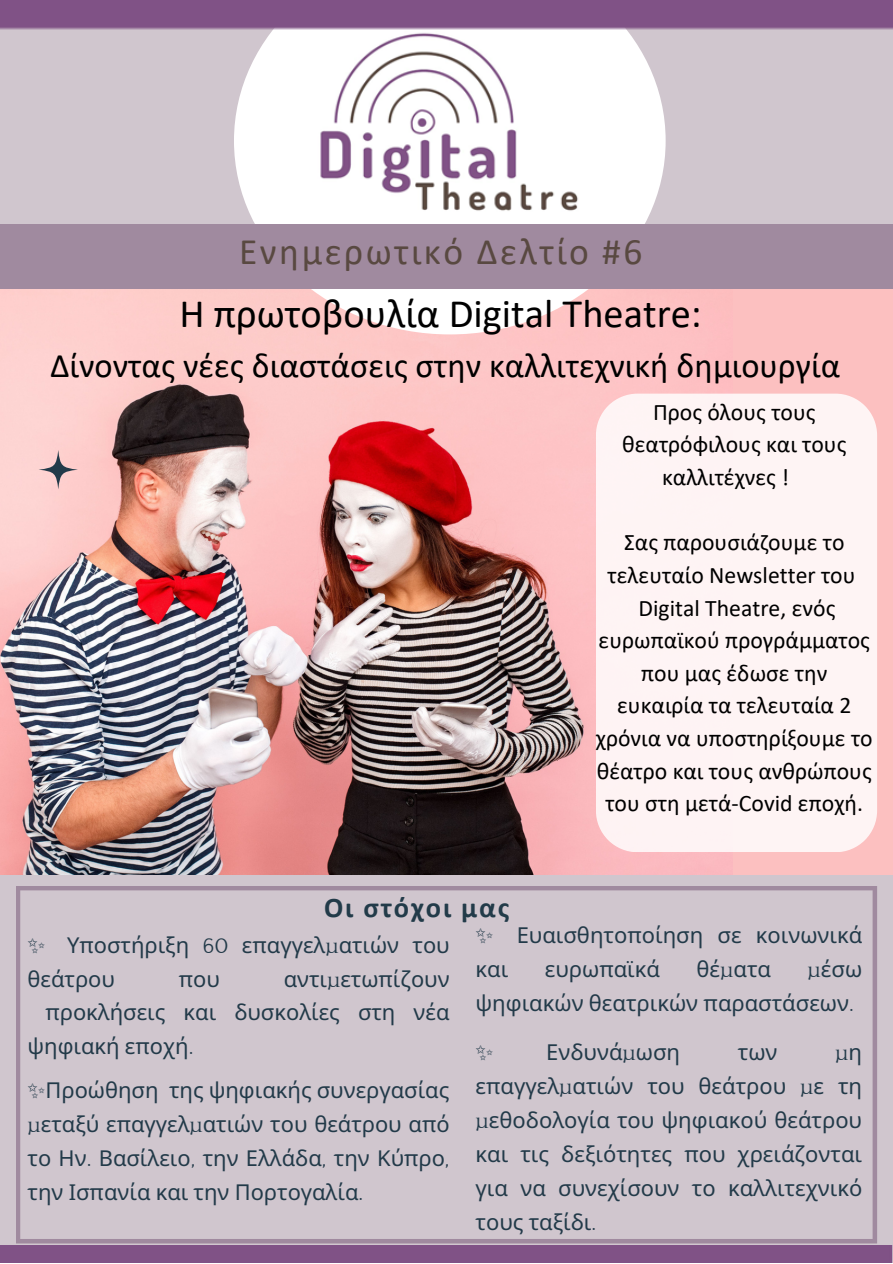
<style>
.page{position:relative;width:893px;height:1264px;background:#fff}
.page>*{position:absolute;margin:0;border:0;box-sizing:border-box;transform-origin:0 0}
.t1{font:40.5px "Calibri";color:#000}
.t2{font:37.5px "Calibri";letter-spacing:.065em;color:#594941}
.t3{font:34.5px "Calibri";color:#000}
.t4{font:700 28.5px "Calibri";letter-spacing:.065em;color:#223b49}
.t5{font:23.7px/32.5px "Calibri";color:#000;text-align:center}
.t6{font:21.9px/34px "Noto Sans";color:#223a49}
.t7{font:21.9px "Free Serif";color:#223a49}
.s1{font-family:"Free Serif"}
.s2{font-family:"Quattrocento"}
</style>
<div class="page">
<div style="left:0;top:0;width:892px;height:1262px;background:#d0c6ce"></div>
<div style="left:732px;top:285px;width:160px;height:589px;background:#fcc0c0"></div>
<img style="left:0;top:288px;width:732px;height:586px">
<svg style="left:234px;top:30px;width:431px;height:304px;fill:#fff"></svg>
<img style="left:277px;top:30px;width:336px;height:194px">
<img style="left:0;top:0;width:892px;height:30px">
<div style="left:596px;top:393px;width:281px;height:458px;background:#fef4f4"></div>
<div style="left:0;top:224px;width:892px;height:64px;background:#a08a9f"></div>
<svg style="left:16px;top:886px;width:861px;height:356px"></svg>
<svg style="left:39px;top:450px;width:39px;height:39px"></svg>
<p class="t2" style="left:239px;top:236px;width:404px">Ενημερωτικό Δελτίο #6</p>
<p class="t1" style="left:179px;top:297px;width:523px">Η πρωτοβουλία Digital Theatre:</p>
<p class="t3" style="left:50px;top:351px;width:791px">Δίνοντας νέες διαστάσεις στην καλλιτεχνική δημιουργία</p>
<p class="t5" style="left:653px;top:397px;width:164px">Προς όλους τους</p>
<p class="t5" style="left:622px;top:430px;width:226px">θεατρόφιλους και τους</p>
<p class="t5" style="left:662px;top:463px;width:128px">καλλιτέχνες !</p>
<p class="t5" style="left:596px;top:528px;width:278px">Σας παρουσιάζουμε το τελευταίο Newsletter του<br>Digital Theatre, ενός ευρωπαϊκού προγράμματος που μας έδωσε την ευκαιρία τα τελευταία 2 χρόνια να υποστηρίξουμε το θέατρο και τους ανθρώπους του στη μετά-Covid εποχή.</p>
<p class="t4" style="left:324px;top:895px;width:187px">Οι στόχοι μας</p>
<p class="t6" style="left:475px;top:917px;width:388px"><span class="s1">✨</span> Ευαισθητοποίηση σε κοινωνικά και</p>
<p class="t6" style="left:28px;top:927px;width:423px"><span class="s1">✨</span> Υποστήριξη <span class="s2">60</span> επαγγελ<span class="s2">μ</span>ατιών του θεάτρου</p>
<p class="t6" style="left:475px;top:951px;width:388px;text-indent:332px"><span class="s2">μ</span>έσω ψηφιακών θεατρικών παραστάσεων<span class="s2">.</span></p>
<p class="t7" style="left:475px;top:1040px;width:20px">✨</p>
<p class="t6" style="left:546px;top:1034px;width:135px">Ενδυνά<span class="s2">μ</span>ωση</p>
<p class="t6" style="left:737px;top:1034px;width:41px">των</p>
<p class="t6" style="left:545px;top:951px;width:117px">ευρωπαϊκά</p>
<p class="t6" style="left:696px;top:951px;width:76px">θέ<span class="s2">μ</span>ατα</p>
<p class="t6" style="left:179px;top:961px;width:42px">που</p>
<p class="t6" style="left:284px;top:961px;width:167px">αντι<span class="s2">μ</span>ετωπίζουν</p>
<p class="t6" style="left:45px;top:994px;width:405px">προκλήσεις και δυσκολίες στη νέα</p>
<p class="t6" style="left:28px;top:1028px;width:167px">ψηφιακή εποχή<span class="s2">.</span></p>
<p class="t6" style="left:28px;top:1072px;width:423px;text-align:justify"><span class="s1">✨</span>Προώθηση της ψηφιακής συνεργασίας <span class="s2">μ</span>εταξύ επαγγελ<span class="s2">μ</span>ατιών του θεάτρου από το Ην<span class="s2">.</span> Βασίλειο<span class="s2">,</span> την Ελλάδα<span class="s2">,</span> την Κύπρο<span class="s2">, </span>την Ισπανία και την Πορτογαλία<span class="s2">.</span></p>
<p class="t6" style="left:475px;top:1034px;width:388px;text-align:justify;text-indent:360px"><span class="s2">μ</span>η επαγγελ<span class="s2">μ</span>ατιών του θεάτρου <span class="s2">μ</span>ε τη <span class="s2">μ</span>εθοδολογία του ψηφιακού θεάτρου και τις δεξιότητες που χρειάζονται για να συνεχίσουν το καλλιτεχνικό τους ταξίδι<span class="s2">.</span></p>
</div>
